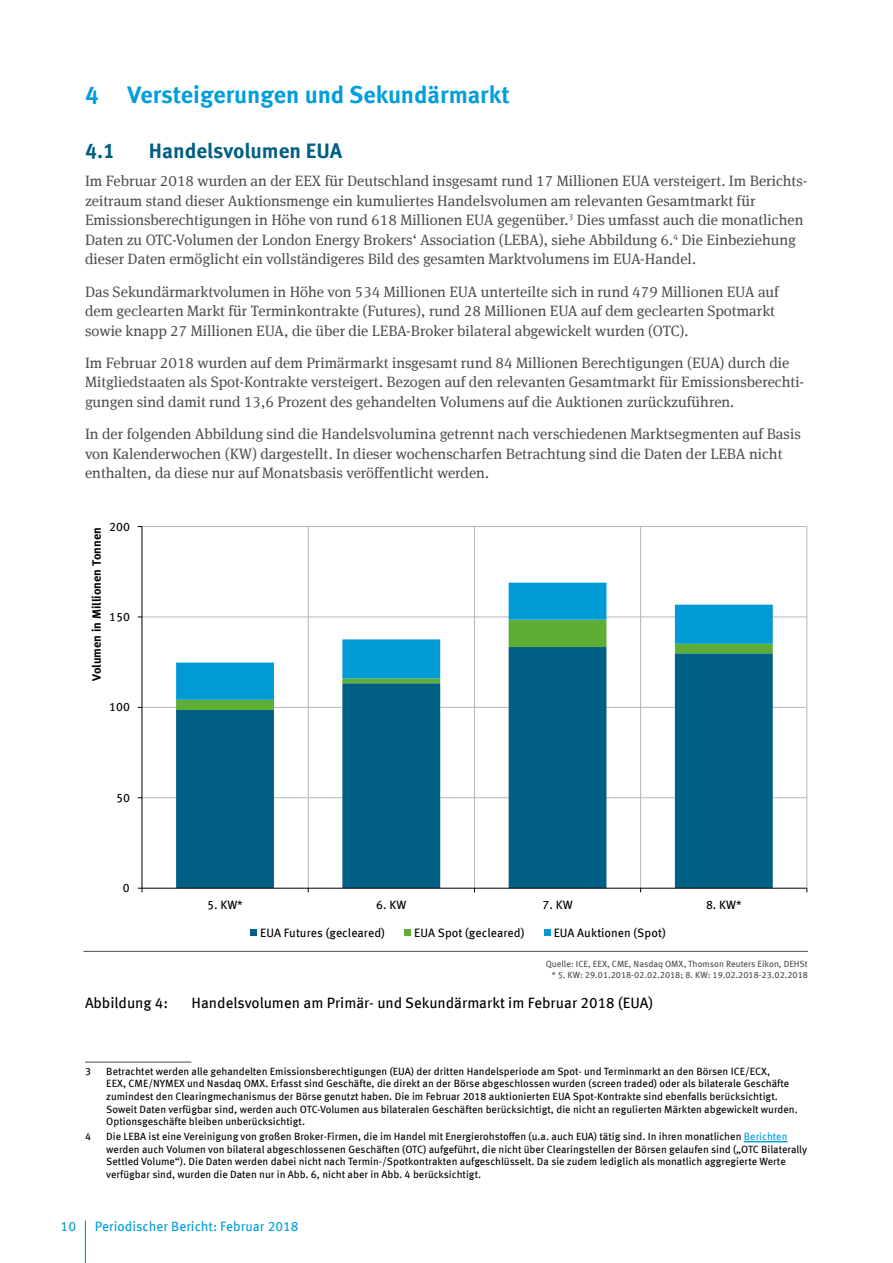
<style>
.page{position:relative;width:893px;height:1263px;background:#fff}
.page>*{position:absolute;margin:0;border:0;box-sizing:border-box;transform-origin:0 0}
.t1{font:700 24px "Meta Offc";color:#009edb}
.t2{font:700 21px "Meta Offc";color:#005e85}
.Fließtext{font:15px/19.5px "Meta Serif Offc";color:#4d4d4f}
.t3{font:15px "Meta Offc";color:#000}
.t4{font:13.5px "Meta Offc";color:#009edb}
.t5{font:12.15px "Meta Offc";color:#000}
.t6{font:700 12.15px "Meta Offc";letter-spacing:.005em;color:#000}
.Fußnoten{font:10.5px/12.6px "Meta Offc";color:#000}
.Bildzusatz{font:9px/10.8px "Meta Offc";color:#4d4d4f;text-align:right}
.s1{color:#009edb}
</style>
<div class="page">
<hr style="left:85px;top:1220px;width:1px;height:43px;background:#009edb">
<hr style="left:142px;top:797px;width:665px;height:1px;background:#b6b6b8">
<hr style="left:142px;top:707px;width:665px;height:1px;background:#b6b6b8">
<hr style="left:142px;top:617px;width:665px;height:1px;background:#b6b6b8">
<hr style="left:142px;top:526px;width:665px;height:1px;background:#b6b6b8">
<hr style="left:308px;top:526px;width:1px;height:362px;background:#b6b6b8">
<hr style="left:474px;top:526px;width:1px;height:362px;background:#b6b6b8">
<hr style="left:640px;top:526px;width:1px;height:362px;background:#b6b6b8">
<hr style="left:806px;top:526px;width:1px;height:362px;background:#b6b6b8">
<svg style="left:176px;top:710px;width:597px;height:178px;fill:#005f85"></svg>
<svg style="left:176px;top:700px;width:597px;height:10px"></svg>
<svg style="left:176px;top:583px;width:597px;height:117px"></svg>
<hr style="left:142px;top:526px;width:1px;height:362px;background:#000">
<hr style="left:142px;top:888px;width:665px;height:1px;background:#000">
<div style="left:250px;top:929px;width:7px;height:7px;background:#005f85"></div>
<div style="left:404px;top:929px;width:7px;height:7px;background:#5ead35"></div>
<div style="left:544px;top:929px;width:7px;height:7px;background:#009bd5"></div>
<hr style="left:83px;top:951px;width:725px;height:1px;background:#4d4d4f">
<hr style="left:85px;top:1062px;width:106px;height:1px;background:#4d4d4f">
<hr style="left:744px;top:1141px;width:43px;height:1px;background:#009edb">
<p class="t1" style="left:85px;top:81px;width:426px">4 Versteigerungen und Sekundärmarkt</p>
<p class="t2" style="left:85px;top:139px;width:31px">4.1</p>
<p class="t2" style="left:149px;top:139px;width:195px">Handelsvolumen EUA</p>
<p class="Fließtext" style="left:85px;top:172px;width:724px">Im Februar 2018 wurden an der EEX für Deutschland insgesamt rund 17 Millionen EUA versteigert. Im Berichts&shy;zeitraum stand dieser Auktionsmenge ein kumuliertes Handelsvolumen am relevanten Gesamtmarkt für Emissionsberechtigungen in Höhe von rund 618 Millionen EUA gegenüber.<sup>3</sup> Dies umfasst auch die monatlichen Daten zu OTC-Volumen der London Energy Brokers‘ Association (LEBA), siehe Abbildung 6.<sup>4</sup> Die Einbeziehung dieser Daten ermöglicht ein vollständigeres Bild des gesamten Marktvolumens im EUA-Handel.</p>
<p class="Fließtext" style="left:85px;top:282px;width:695px">Das Sekundärmarktvolumen in Höhe von 534 Millionen EUA unterteilte sich in rund 479 Millionen EUA auf dem geclearten Markt für Terminkontrakte (Futures), rund 28 Millionen EUA auf dem geclearten Spotmarkt sowie knapp 27 Millionen EUA, die über die LEBA-Broker bilateral abgewickelt wurden (OTC).</p>
<p class="Fließtext" style="left:85px;top:353px;width:721px">Im Februar 2018 wurden auf dem Primärmarkt insgesamt rund 84 Millionen Berechtigungen (EUA) durch die<br>Mitgliedstaaten als Spot-Kontrakte versteigert. Bezogen auf den relevanten Gesamtmarkt für Emissionsberechti&shy;gungen sind damit rund 13,6 Prozent des gehandelten Volumens auf die Auktionen zurückzuführen.</p>
<p class="Fließtext" style="left:85px;top:424px;width:717px">In der folgenden Abbildung sind die Handelsvolumina getrennt nach verschiedenen Marktsegmenten auf Basis von Kalenderwochen (KW) dargestellt. In dieser wochenscharfen Betrachtung sind die Daten der LEBA nicht enthalten, da diese nur auf Monatsbasis veröffentlicht werden.</p>
<p class="t6" style="left:89px;top:681px;width:156px;rotate:-90deg">Volumen in Millionen Tonnen</p>
<p class="t5" style="left:109px;top:519px;width:22px">200</p>
<p class="t5" style="left:109px;top:610px;width:22px">150</p>
<p class="t5" style="left:109px;top:700px;width:22px">100</p>
<p class="t5" style="left:116px;top:790px;width:15px">50</p>
<p class="t5" style="left:123px;top:881px;width:8px">0</p>
<p class="t5" style="left:207px;top:898px;width:37px">5. KW*</p>
<p class="t5" style="left:376px;top:898px;width:32px">6. KW</p>
<p class="t5" style="left:542px;top:898px;width:32px">7. KW</p>
<p class="t5" style="left:706px;top:898px;width:37px">8. KW*</p>
<p class="t5" style="left:260px;top:925px;width:126px">EUA Futures (gecleared)</p>
<p class="t5" style="left:414px;top:925px;width:112px">EUA Spot (gecleared)</p>
<p class="t5" style="left:554px;top:925px;width:114px">EUA Auktionen (Spot)</p>
<p class="Bildzusatz" style="left:546px;top:958px;width:264px">Quelle: ICE, EEX, CME, Nasdaq OMX, Thomson Reuters Eikon, DEHSt * 5. KW: 29.01.2018-02.02.2018; 8. KW: 19.02.2018-23.02.2018</p>
<p class="t3" style="left:85px;top:994px;width:85px">Abbildung 4:</p>
<p class="t3" style="left:192px;top:994px;width:463px">Handelsvolumen am Primär- und Sekundärmarkt im Februar 2018 (EUA)</p>
<p class="Fußnoten" style="left:85px;top:1065px;width:7px">3</p>
<p class="Fußnoten" style="left:106px;top:1065px;width:693px">Betrachtet werden alle gehandelten Emissionsberechtigungen (EUA) der dritten Handelsperiode am Spot- und Terminmarkt an den Börsen ICE/ECX,<br>EEX, CME/NYMEX und Nasdaq OMX. Erfasst sind Geschäfte, die direkt an der Börse abgeschlossen wurden (screen traded) oder als bilaterale Geschäfte zumindest den Clearingmechanismus der Börse genutzt haben. Die im Februar 2018 auktionierten EUA Spot-Kontrakte sind ebenfalls berücksichtigt.<br>Soweit Daten verfügbar sind, werden auch OTC-Volumen aus bilateralen Geschäften berücksichtigt, die nicht an regulierten Märkten abgewickelt wurden.<br>Optionsgeschäfte bleiben unberücksichtigt.</p>
<p class="Fußnoten" style="left:85px;top:1130px;width:7px">4</p>
<p class="Fußnoten" style="left:106px;top:1130px;width:702px">Die LEBA ist eine Vereinigung von großen Broker-Firmen, die im Handel mit Energierohstoffen (u.a. auch EUA) tätig sind. In ihren monatlichen <span class="s1">Berichten </span>werden auch Volumen von bilateral abgeschlossenen Geschäften (OTC) aufgeführt, die nicht über Clearingstellen der Börsen gelaufen sind („OTC Bilaterally Settled Volume“). Die Daten werden dabei nicht nach Termin-/Spotkontrakten aufgeschlüsselt. Da sie zudem lediglich als monatlich aggregierte Werte verfügbar sind, wurden die Daten nur in Abb. 6, nicht aber in Abb. 4 berücksichtigt.</p>
<p class="t4" style="left:61px;top:1218px;width:17px">10</p>
<p class="t4" style="left:95px;top:1218px;width:205px">Periodischer Bericht: Februar 2018</p>
</div>
